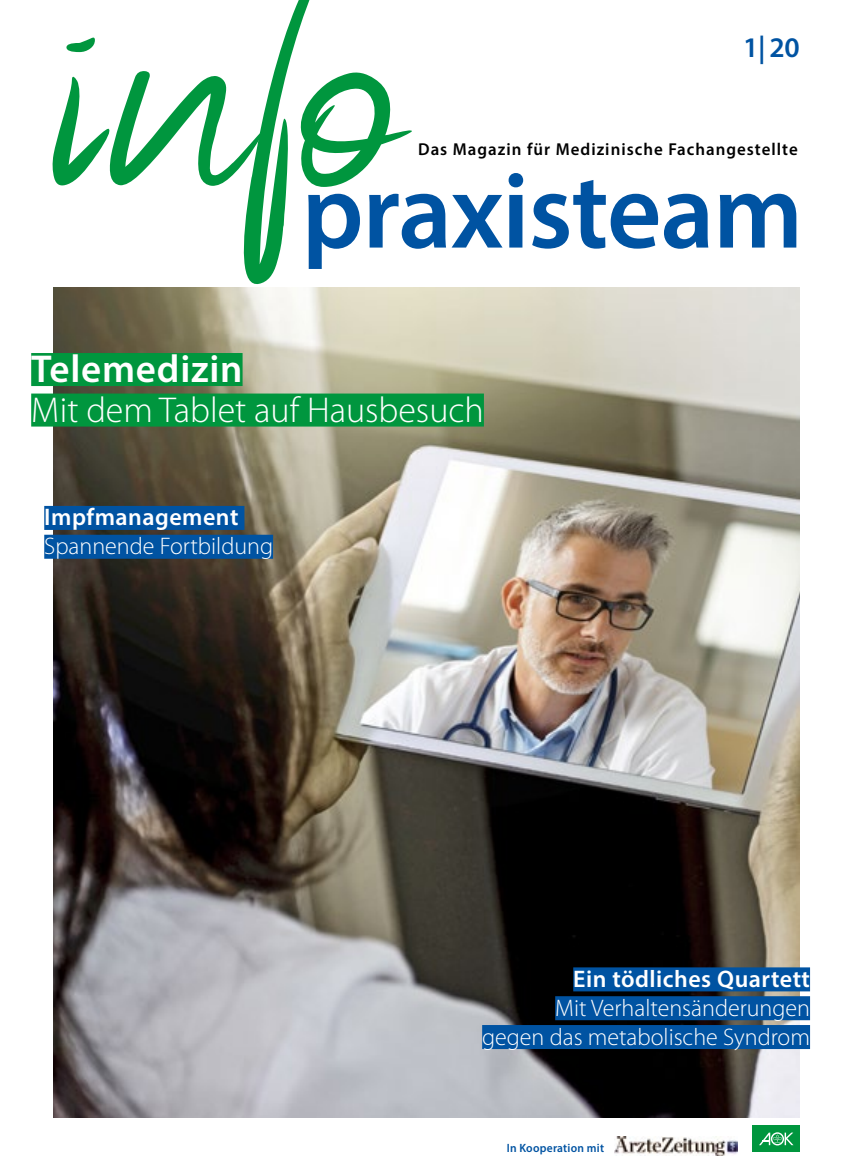
<style>
.page{position:relative;width:851px;height:1170px;background:#fff}
.page>*{position:absolute;margin:0;border:0;box-sizing:border-box;transform-origin:0 0}
.t1{font:573.3px "Nalika Signature";color:#00963e}
.t2{font:600 108px "Myriad Pro";letter-spacing:-.01em;color:#0053a2}
.t3{font:600 39px "Myriad Pro";letter-spacing:.02em;color:#fff}
.t4{font:300 36px "Myriad Pro";color:#fff}
.t5{font:600 28.5px "Myriad Pro";color:#0053a2}
.t6{font:300 24px/28.8px "Myriad Pro";color:#fff;text-align:right}
.t7{font:600 24px "Myriad Pro";letter-spacing:.02em;color:#fff}
.t8{font:600 17.25px "Myriad Pro";letter-spacing:.06em;color:#000}
.t9{font:600 12px "Myriad Pro";letter-spacing:.02em;color:#0053a2;scale:.96 1}
</style>
<div class="page">
<img style="left:54px;top:288px;width:745px;height:829px">
<svg style="left:752px;top:1151px;width:48px;height:1px"></svg>
<div style="left:752px;top:1125px;width:48px;height:26px;background:#00963e"></div>
<svg style="left:759px;top:1132px;width:34px;height:13px"></svg>
<img style="left:614px;top:1136px;width:123px;height:19px">
<div style="left:44px;top:506px;width:200px;height:24px;background:#0053a2"></div>
<div style="left:44px;top:534px;width:229px;height:24px;background:#0053a2"></div>
<div style="left:31px;top:353px;width:211px;height:33px;background:#00963e"></div>
<div style="left:31px;top:393px;width:453px;height:33px;background:#00963e"></div>
<div style="left:573px;top:967px;width:236px;height:24px;background:#0053a2"></div>
<div style="left:555px;top:996px;width:254px;height:24px;background:#0053a2"></div>
<div style="left:482px;top:1024px;width:327px;height:24px;background:#0053a2"></div>
<h1 class="t1" style="left:63px;top:-157px;width:350px">i nfo</h1>
<p class="t5" style="left:742px;top:29px;width:58px">1|20</p>
<p class="t8" style="left:418px;top:138px;width:381px">Das Magazin für Medizinische Fachangestellte</p>
<h2 class="t2" style="left:302px;top:142px;width:503px">praxisteam</h2>
<h3 class="t3" style="left:31px;top:343px;width:213px">Telemedizin</h3>
<h3 class="t4" style="left:31px;top:390px;width:454px">Mit dem Tablet auf Hausbesuch</h3>
<p class="t7" style="left:44px;top:502px;width:196px">Impfmanagement</p>
<p class="t6" style="left:44px;top:532px;width:230px">Spannende Fortbildung</p>
<p class="t7" style="left:573px;top:963px;width:238px">Ein tödliches Quartett</p>
<p class="t6" style="left:482px;top:993px;width:329px">Mit Verhaltensänderungen<br>gegen das metabolische Syndrom</p>
<p class="t9" style="left:506px;top:1139px;width:103px">In Kooperation mit</p>
</div>
